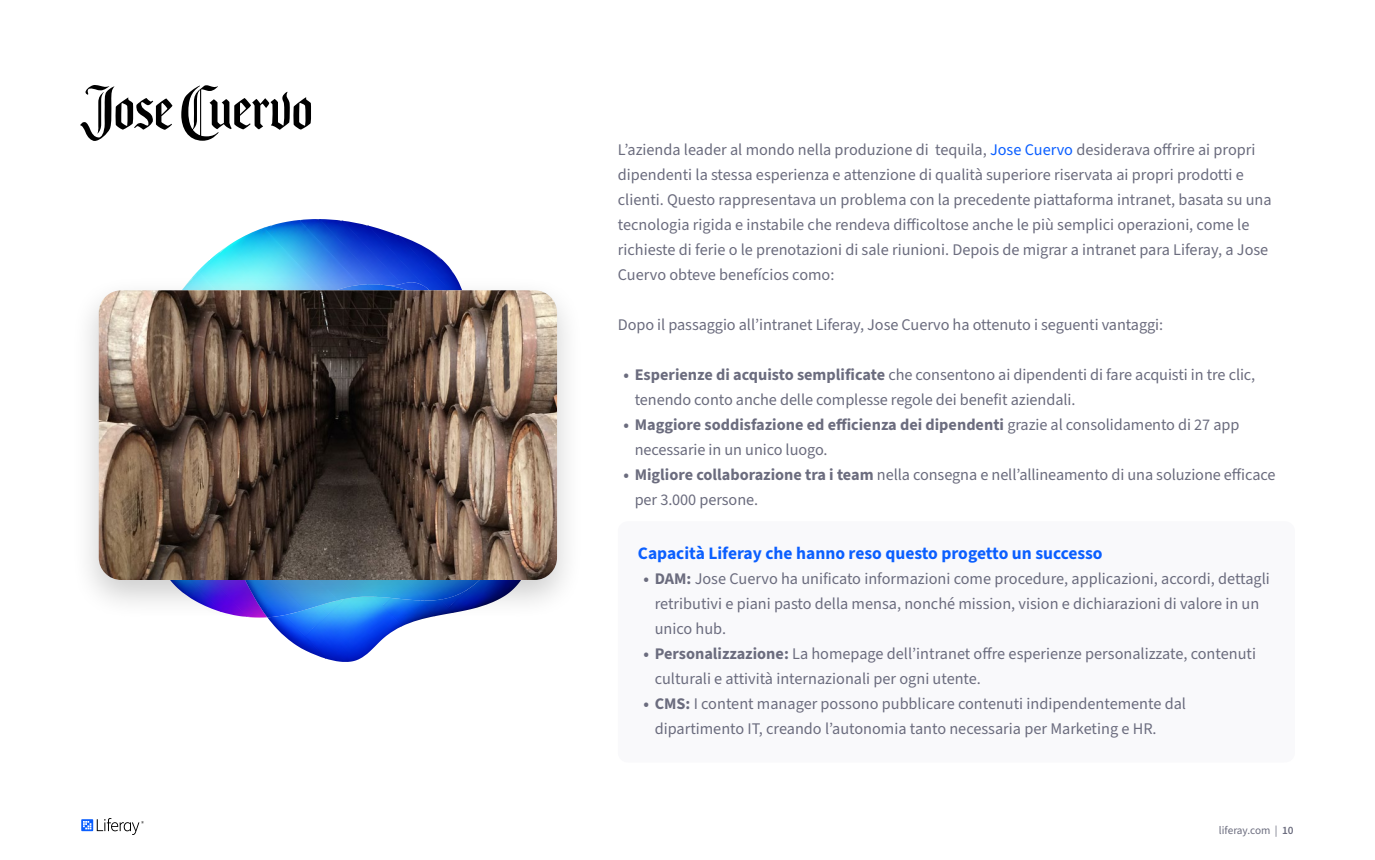
<style>
.page{position:relative;width:1375px;height:860px;background:#fff}
.page>*{position:absolute;margin:0;border:0;box-sizing:border-box;transform-origin:0 0}
.t1{font:700 17.5px "Source Sans 3";color:#0b5fff}
.t2{font:16.25px/25px "Source Sans 3";color:#6b6c7e}
.t3{font:11.25px "Source Sans 3";color:#6b6c7e}
.s1{color:#0b5fff}
.s2{font-weight:700}
.s3{font-weight:600}
</style>
<div class="page">
<svg style="left:81px;top:818px;width:63px;height:17px"></svg>
<svg style="left:379px;top:638px;width:5px;height:5px"></svg>
<img style="left:384px;top:626px;width:19px;height:12px">
<img style="left:382px;top:621px;width:33px;height:5px">
<img style="left:326px;top:621px;width:53px;height:41px">
<img style="left:270px;top:621px;width:56px;height:38px">
<img style="left:285px;top:621px;width:43px;height:15px">
<img style="left:427px;top:248px;width:27px;height:26px">
<img style="left:402px;top:236px;width:25px;height:38px">
<img style="left:381px;top:229px;width:21px;height:45px">
<img style="left:299px;top:219px;width:82px;height:55px">
<img style="left:198px;top:228px;width:129px;height:46px">
<img style="left:195px;top:271px;width:66px;height:3px">
<svg style="left:264px;top:222px;width:23px;height:7px"></svg>
<svg style="left:80px;top:85px;width:231px;height:56px"></svg>
<div style="left:618px;top:521px;width:677px;height:241px;background:#f9f9fb;border-radius:10px"></div>
<div style="left:70px;top:274px;width:515px;height:347px;background:#000;opacity:.2"></div>
<img style="left:99px;top:290px;width:458px;height:290px">
<p class="t2" style="left:618px;top:138px;width:655px">L’azienda leader al mondo nella produzione di tequila, <span class="s1">Jose Cuervo</span> desiderava offrire ai propri dipendenti la stessa esperienza e attenzione di qualità superiore riservata ai propri prodotti e clienti. Questo rappresentava un problema con la precedente piattaforma intranet, basata su una tecnologia rigida e instabile che rendeva difficoltose anche le più semplici operazioni, come le richieste di ferie o le prenotazioni di sale riunioni. Depois de migrar a intranet para Liferay, a Jose Cuervo obteve benefícios como:</p>
<p class="t2" style="left:618px;top:313px;width:547px">Dopo il passaggio all’intranet Liferay, Jose Cuervo ha ottenuto i seguenti vantaggi:</p>
<p class="t2" style="left:635px;top:363px;width:622px;text-indent:-11px"><span class="s2">• Esperienze di acquisto semplificate</span> che consentono ai dipendenti di fare acquisti in tre clic, tenendo conto anche delle complesse regole dei benefit aziendali.</p>
<p class="t2" style="left:635px;top:413px;width:606px;text-indent:-11px"><span class="s2">• Maggiore soddisfazione ed efficienza dei dipendenti</span> grazie al consolidamento di 27 app necessarie in un unico luogo.</p>
<p class="t2" style="left:635px;top:463px;width:642px;text-indent:-11px"><span class="s2">• Migliore collaborazione tra i team</span> nella consegna e nell’allineamento di una soluzione efficace per 3.000 persone.</p>
<p class="t1" style="left:638px;top:542px;width:466px">Capacità Liferay che hanno reso questo progetto un successo</p>
<p class="t2" style="left:655px;top:567px;width:617px;text-indent:-11px"><span class="s2">• DAM:</span> Jose Cuervo ha unificato informazioni come procedure, applicazioni, accordi, dettagli retributivi e piani pasto della mensa, nonché mission, vision e dichiarazioni di valore in un unico hub.</p>
<p class="t2" style="left:655px;top:642px;width:603px;text-indent:-11px"><span class="s2">• Personalizzazione:</span> La homepage dell’intranet offre esperienze personalizzate, contenuti culturali e attività internazionali per ogni utente.</p>
<p class="t2" style="left:655px;top:692px;width:533px;text-indent:-11px"><span class="s2">• CMS:</span> I content manager possono pubblicare contenuti indipendentemente dal dipartimento IT, creando l’autonomia tanto necessaria per Marketing e HR.</p>
<p class="t3" style="left:1219px;top:823px;width:76px">liferay.com | <span class="s3">10</span></p>
</div>
